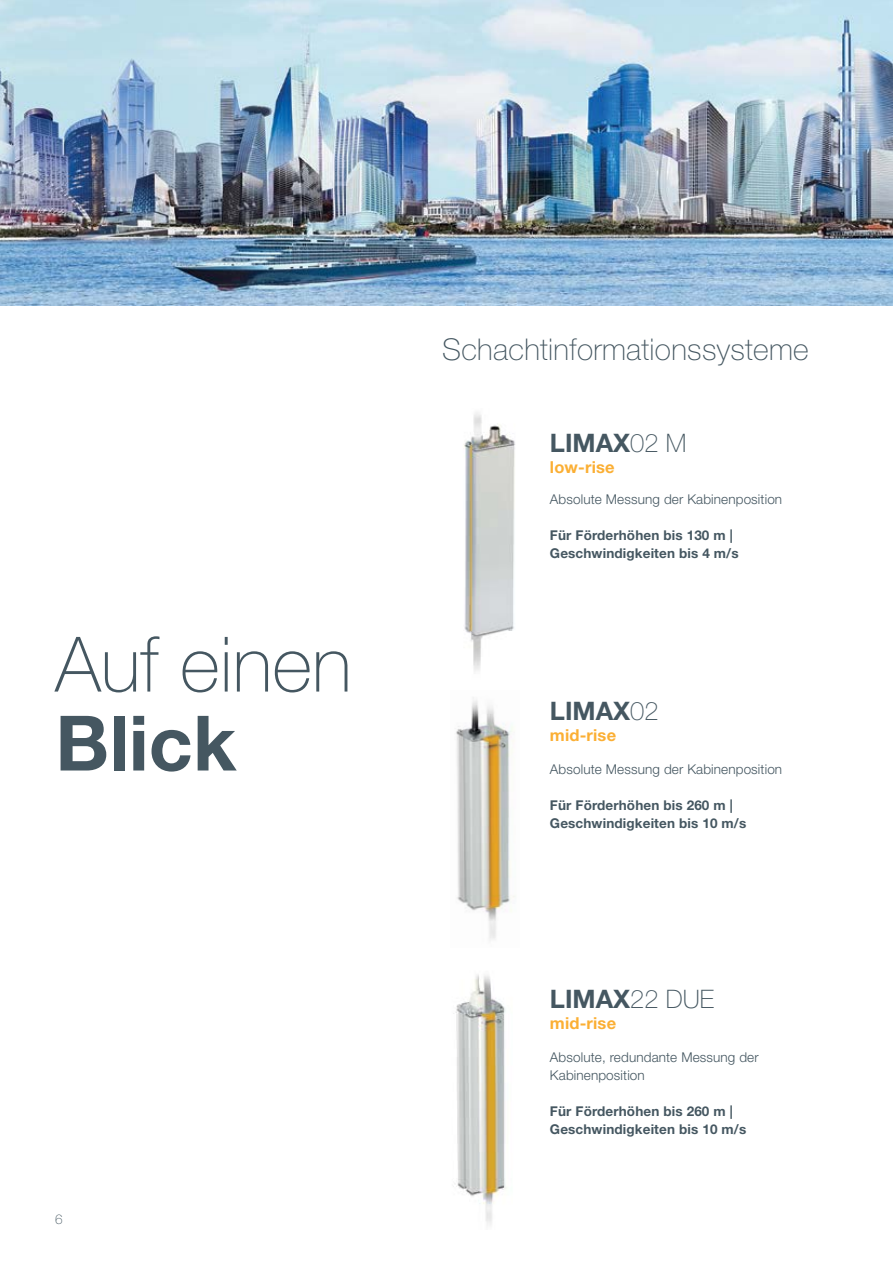
<style>
.page{position:relative;width:893px;height:1263px;background:#fff}
.page>*{position:absolute;margin:0;border:0;box-sizing:border-box;transform-origin:0 0}
.t1{font:100 76.5px "Helvetica Neue LT";color:#455761}
.t2{font:700 76.5px "Helvetica Neue LT";color:#455761}
.t3{font:100 30px "Helvetica Neue LT";letter-spacing:.01em;color:#455761}
.t4{font:700 25.5px "Helvetica Neue LT";color:#455761}
.t5{font:700 16.5px "Helvetica Neue LT";letter-spacing:.01em;color:#fbaf34}
.t6{font:700 13.5px/18px "Helvetica Neue LT";letter-spacing:.01em;color:#455761}
.t7{font:300 13.5px/18px "Helvetica Neue LT";letter-spacing:.01em;color:#455761}
.t8{font:100 13.5px "Helvetica Neue LT";color:#455761}
.s1{font-weight:100}
</style>
<div class="page">
<img style="left:464px;top:412px;width:51px;height:260px">
<img style="left:456px;top:697px;width:59px;height:243px">
<img style="left:453px;top:974px;width:53px;height:251px">
<img style="left:0;top:0;width:893px;height:306px">
<h1 class="t1" style="left:55px;top:621px;width:298px">Auf einen</h1>
<h1 class="t2" style="left:55px;top:696px;width:183px">Blick</h1>
<p class="t8" style="left:55px;top:1211px;width:9px">6</p>
<h2 class="t3" style="left:442px;top:332px;width:368px">Schachtinformationssysteme</h2>
<h3 class="t4" style="left:550px;top:427px;width:138px">LIMAX<span class="s1">02 M</span></h3>
<p class="t5" style="left:550px;top:457px;width:66px">low-rise</p>
<p class="t7" style="left:550px;top:490px;width:234px">Absolute Messung der Kabinenposition</p>
<p class="t6" style="left:550px;top:526px;width:190px">Für Förderhöhen bis 130 m |<br>Geschwindigkeiten bis 4 m/s</p>
<h3 class="t4" style="left:550px;top:695px;width:110px">LIMAX<span class="s1">02</span></h3>
<p class="t5" style="left:550px;top:725px;width:68px">mid-rise</p>
<p class="t7" style="left:550px;top:760px;width:234px">Absolute Messung der Kabinenposition</p>
<p class="t6" style="left:550px;top:796px;width:198px">Für Förderhöhen bis 260 m |<br>Geschwindigkeiten bis 10 m/s</p>
<h3 class="t4" style="left:550px;top:983px;width:164px">LIMAX<span class="s1">22 DUE</span></h3>
<p class="t5" style="left:550px;top:1013px;width:68px">mid-rise</p>
<p class="t7" style="left:550px;top:1048px;width:210px">Absolute, redundante Messung der<br>Kabinenposition</p>
<p class="t6" style="left:550px;top:1102px;width:198px">Für Förderhöhen bis 260 m |<br>Geschwindigkeiten bis 10 m/s</p>
</div>
